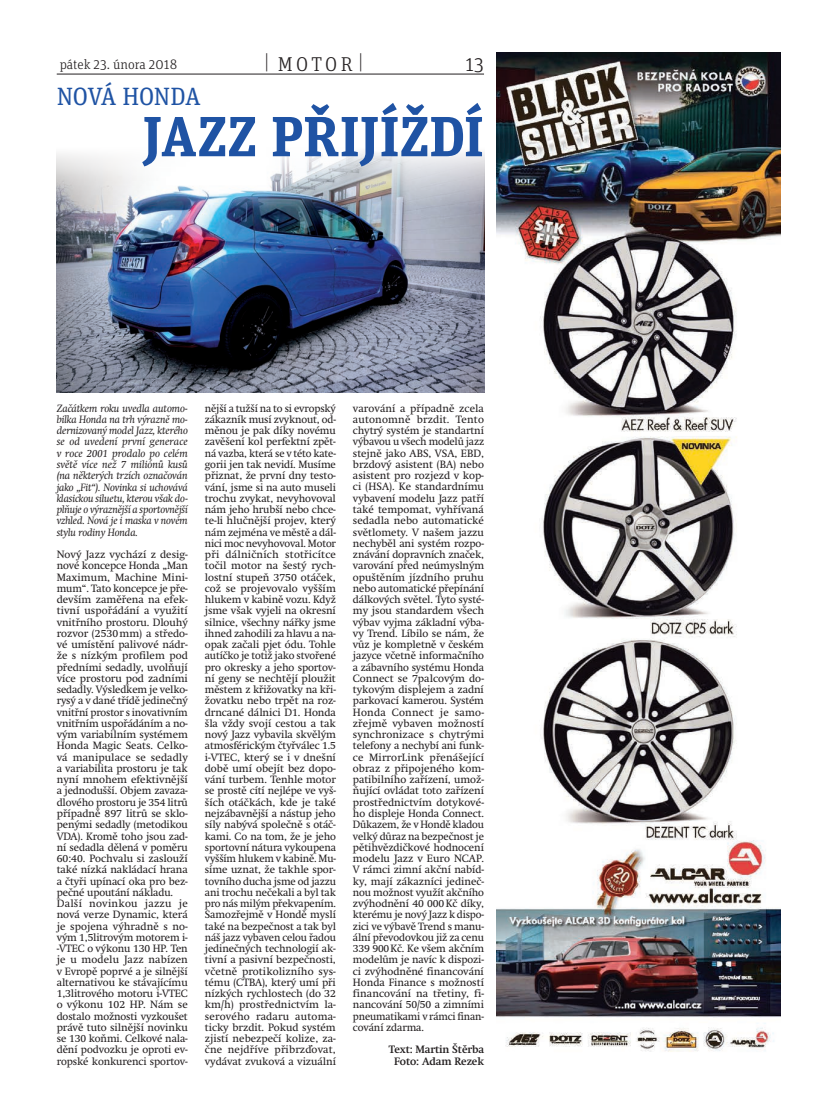
<style>
.page{position:relative;width:837px;height:1117px;background:#fff}
.page>*{position:absolute;margin:0;border:0;box-sizing:border-box;transform-origin:0 0}
.t1{font:700 56.38px "Unit Slab Pro";color:#1f53a4}
.t2{font:25px "Unit Slab Pro";letter-spacing:-.015em;color:#1f53a4}
.t3{font:300 20px "Unit Slab Pro";letter-spacing:.16em;color:#231f20}
.t4{font:300 13.75px "Unit Slab Pro";color:#231f20}
.t5{font:10.5px/11.2px "Metro Swift";letter-spacing:-.005em;color:#231f20;text-align:justify}
.t6{font:italic 10.5px/11.2px "Metro Swift";letter-spacing:-.01em;color:#231f20;text-align:justify}
.t7{font:700 10.5px/11.2px "Metro Swift";letter-spacing:-.01em;color:#231f20;text-align:center}
.s1{font-family:"Gotham Narrow"}
</style>
<div class="page">
<hr style="left:57px;top:74px;width:427px;height:1px;background:#231f20">
<img style="left:57px;top:151px;width:427px;height:241px">
<img style="left:496px;top:52px;width:284px;height:1000px">
<h3 class="t4" style="left:60px;top:55px;width:119px">pátek 23. února 2018</h3>
<h3 class="t3" style="left:264px;top:51px;width:101px"><span class="s1">|</span> motor <span class="s1">|</span></h3>
<p class="t3" style="left:465px;top:51px;width:20px">13</p>
<p class="t2" style="left:57px;top:80px;width:143px">NOVÁ HONDA</p>
<p class="t1" style="left:143px;top:95px;width:342px">JAZZ PŘIJÍŽDÍ</p>
<p class="t6" style="left:57px;top:402px;width:133px">Začátkem roku uvedla automo&shy;bilka Honda na trh výrazně mo&shy;dernizovaný model Jazz, kterého se od uvedení první generace v roce 2001 prodalo po celém světě více než 7 miliónů kusů (na některých trzích označován jako „Fit“). Novinka si uchovává klasickou siluetu, kterou však do&shy;plňuje o výraznější a sportovnější vzhled. Nová je i maska v novém stylu rodiny Honda.</p>
<p class="t5" style="left:57px;top:549px;width:133px;text-align:left">Nový Jazz vychází z desig&shy;nové koncepce Honda „Man<br>Maximum, Machine Mini&shy;mum“. Tato koncepce je pře&shy;devším zaměřena na efek&shy;tivní uspořádání a využití vnitřního prostoru. Dlouhý rozvor (2530mm) a středo&shy;vé umístění palivové nádr&shy;že s nízkým profilem pod předními sedadly, uvolňují více prostoru pod zadními sedadly. Výsledkem je velko&shy;rysý a v dané třídě jedinečný vnitřní prostor s inovativním vnitřním uspořádáním a no&shy;vým variabilním systémem<br>Honda Magic Seats. Celko&shy;vá manipulace se sedadly a variabilita prostoru je tak nyní mnohem efektivnější a jednodušší. Objem zavaza&shy;dlového prostoru je 354 litrů případně 897 litrů se sklo&shy;penými sedadly (metodikou<br>VDA). Kromě toho jsou zad&shy;ní sedadla dělená v poměru<br>60:40. Pochvalu si zaslouží také nízká nakládací hrana a čtyři upínací oka pro bez&shy;pečné upoutání nákladu.<br>Další novinkou jazzu je nová verze Dynamic, která je spojena výhradně s no&shy;vým 1,5litrovým motorem i--VTEC o výkonu 130 HP. Ten je u modelu Jazz nabízen v Evropě poprvé a je silnější alternativou ke stávajícímu<br>1,3litrového motoru i-VTEC o výkonu 102 HP. Nám se dostalo možnosti vyzkoušet právě tuto silnější novinku se 130 koňmi. Celkové nala&shy;dění podvozku je oproti ev&shy;ropské konkurenci sportov-</p>
<p class="t5" style="left:205px;top:402px;width:133px">nější a tužší na to si evropský zákazník musí zvyknout, od&shy;měnou je pak díky novému zavěšení kol perfektní zpět&shy;ná vazba, která se v této kate&shy;gorii jen tak nevidí. Musíme přiznat, že první dny testo&shy;vání, jsme si na auto museli trochu zvykat, nevyhovoval nám jeho hrubší nebo chce&shy;te-li hlučnější projev, který nám zejména ve městě a dál&shy;nici moc nevyhovoval. Motor při dálničních stotřicítce točil motor na šestý rych&shy;lostní stupeň 3750 otáček, což se projevovalo vyšším hlukem v kabině vozu. Když jsme však vyjeli na okresní silnice, všechny nářky jsme ihned zahodili za hlavu a na&shy;opak začali pjet ódu. Tohle autíčko je totiž jako stvořené pro okresky a jeho sportov&shy;ní geny se nechtějí ploužit městem z křižovatky na kři&shy;žovatku nebo trpět na roz&shy;drncané dálnici D1. Honda šla vždy svojí cestou a tak nový Jazz vybavila skvělým atmosférickým čtyřválec 1.5 i-VTEC, který se i v dnešní době umí obejít bez dopo&shy;vání turbem. Tenhle motor se prostě cítí nejlépe ve vyš&shy;ších otáčkách, kde je také nejzábavnější a nástup jeho síly nabývá společně s otáč&shy;kami. Co na tom, že je jeho sportovní nátura vykoupena vyšším hlukem v kabině. Mu&shy;síme uznat, že takhle spor&shy;tovního ducha jsme od jazzu ani trochu nečekali a byl tak pro nás milým překvapením.<br>Samozřejmě v Hondě myslí také na bezpečnost a tak byl náš jazz vybaven celou řadou jedinečných technologií ak&shy;tivní a pasivní bezpečnosti, včetně protikolizního sys&shy;tému (CTBA), který umí při nízkých rychlostech (do 32 km/h) prostřednictvím la&shy;serového radaru automa&shy;ticky brzdit. Pokud systém zjistí nebezpečí kolize, za&shy;čne nejdříve přibrzďovat, vydávat zvuková a vizuální</p>
<p class="t5" style="left:353px;top:402px;width:133px">varování a případně zcela autonomně brzdit. Tento chytrý systém je standartní výbavou u všech modelů jazz stejně jako ABS, VSA, EBD, brzdový asistent (BA) nebo asistent pro rozjezd v kop&shy;ci (HSA). Ke standardnímu vybavení modelu Jazz patří také tempomat, vyhřívaná sedadla nebo automatické světlomety. V našem jazzu nechyběl ani systém rozpo&shy;znávání dopravních značek, varování před neúmyslným opuštěním jízdního pruhu nebo automatické přepínání dálkových světel. Tyto systé&shy;my jsou standardem všech výbav vyjma základní výba&shy;vy Trend. Líbilo se nám, že vůz je kompletně v českém jazyce včetně informačního a zábavního systému Honda Connect se 7palcovým do&shy;tykovým displejem a zadní parkovací kamerou. Systém Honda Connect je samo&shy;zřejmě vybaven možností synchronizace s chytrými telefony a nechybí ani funk&shy;ce MirrorLink přenášející obraz z připojeného kom&shy;patibilního zařízení, umož&shy;ňující ovládat toto zařízení prostřednictvím dotykové&shy;ho displeje Honda Connect.<br>Důkazem, že v Hondě kladou velký důraz na bezpečnost je pětihvězdičkové hodnocení modelu Jazz v Euro NCAP.<br>V rámci zimní akční nabíd&shy;ky, mají zákazníci jedineč&shy;nou možnost využít akčního zvýhodnění 40 000Kč díky, kterému je nový Jazz k dispo&shy;zici ve výbavě Trend s manu&shy;ální převodovkou již za cenu 339 900Kč. Ke všem akčním modelům je navíc k dispozi&shy;ci zvýhodněné financování Honda Finance s možností financování na třetiny, fi&shy;nancování 50/50 a zimními pneumatikami v rámci finan&shy;cování zdarma.</p>
<p class="t7" style="left:388px;top:1043px;width:97px">Text: Martin Štěrba<br>Foto: Adam Rezek</p>
</div>
